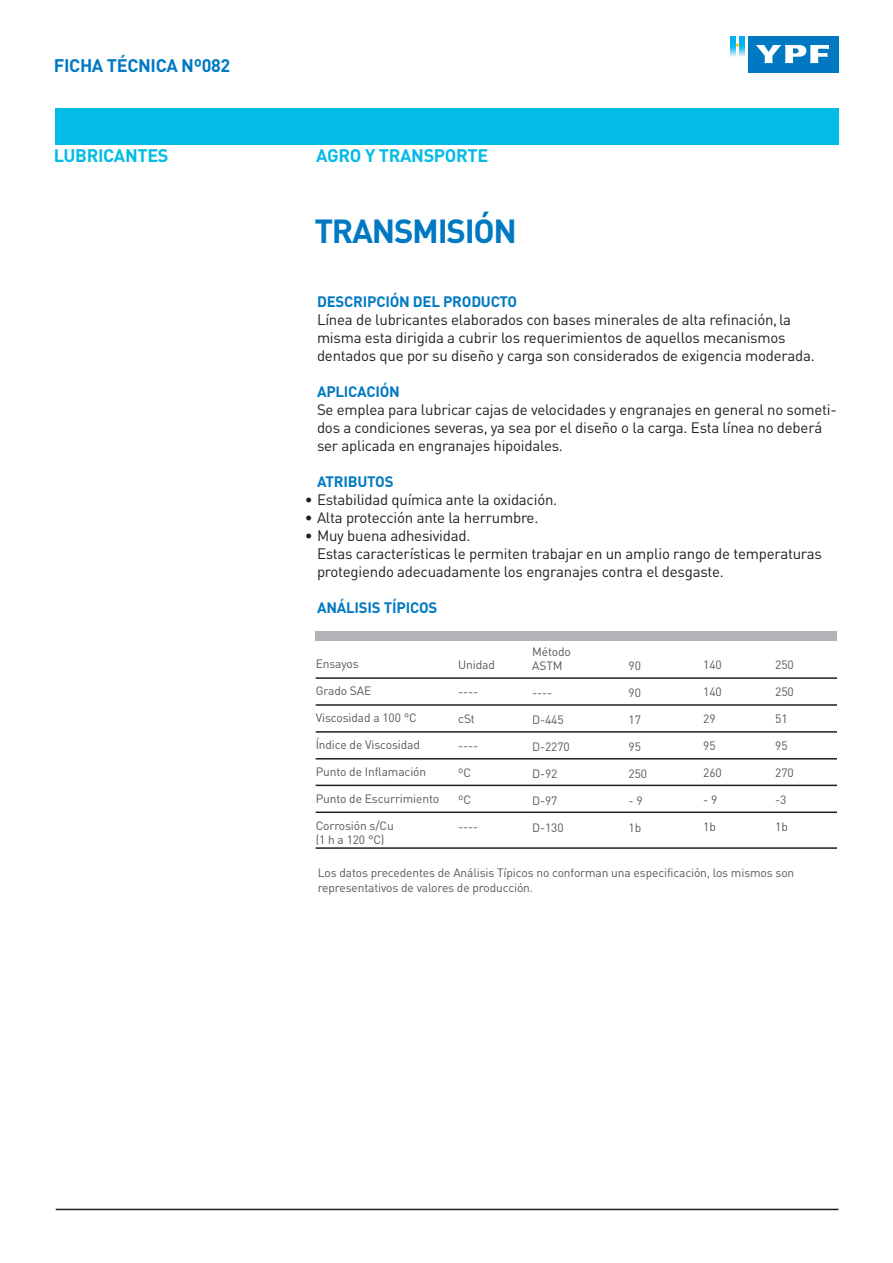
<style>
.page{position:relative;width:893px;height:1263px;background:#fff}
.page>*{position:absolute;margin:0;border:0;box-sizing:border-box;transform-origin:0 0}
.t1{font:700 33px "DIN";letter-spacing:-.04em;color:#0079c2}
.t2{font:700 18px "DIN";letter-spacing:-.02em;color:#02bce5}
.t3{font:700 18px "DIN";letter-spacing:-.02em;color:#0079c2}
.t4{font:15px/18px "DIN";letter-spacing:-.015em;color:#231f20}
.t5{font:700 15px "DIN";letter-spacing:-.015em;color:#0079c2}
.t6{font:12px/13.5px "DIN";letter-spacing:-.01em;color:#57585a}
.s1{color:#211e1e}
</style>
<div class="page">
<div style="left:55px;top:108px;width:783px;height:36px;background:#02bce5"></div>
<hr style="left:56px;top:1209px;width:782px;height:1px;background:#231f20">
<svg style="left:730px;top:36px;width:5px;height:21px"></svg>
<svg style="left:740px;top:36px;width:5px;height:21px"></svg>
<div style="left:748px;top:36px;width:90px;height:36px;background:#0079c2"></div>
<svg style="left:755px;top:45px;width:74px;height:18px"></svg>
<svg style="left:736px;top:43px;width:3px;height:4px"></svg>
<div style="left:316px;top:631px;width:521px;height:9px;background:#b2b3b7"></div>
<hr style="left:316px;top:677px;width:521px;height:2px;background:#211e1e">
<hr style="left:316px;top:704px;width:521px;height:2px;background:#211e1e">
<hr style="left:316px;top:731px;width:521px;height:2px;background:#211e1e">
<hr style="left:316px;top:758px;width:521px;height:1px;background:#211e1e">
<hr style="left:316px;top:785px;width:521px;height:1px;background:#211e1e">
<hr style="left:316px;top:811px;width:521px;height:2px;background:#211e1e">
<hr style="left:316px;top:847px;width:521px;height:2px;background:#211e1e">
<p class="t3" style="left:54px;top:54px;width:178px">FICHA TÉCNICA Nº082</p>
<p class="t2" style="left:54px;top:144px;width:116px">LUBRICANTES</p>
<p class="t2" style="left:316px;top:144px;width:174px">AGRO Y TRANSPORTE</p>
<h1 class="t1" style="left:314px;top:209px;width:204px">TRANSMISIÓN</h1>
<p class="t5" style="left:317px;top:292px;width:202px">DESCRIPCIÓN DEL PRODUCTO</p>
<p class="t4" style="left:317px;top:310px;width:499px">Línea de lubricantes elaborados con bases minerales de alta refinación,la misma esta dirigida a cubrir los requerimientos de aquellos mecanismos dentados que por su diseño y carga son considerados de exigencia moderada.</p>
<p class="t5" style="left:317px;top:382px;width:84px">APLICACIÓN</p>
<p class="t4" style="left:317px;top:400px;width:521px">Se emplea para lubricar cajas de velocidades y engranajes en general no someti&shy;dos a condiciones severas, ya sea por el diseño o la carga. Esta línea no deberá ser aplicada en engranajes hipoidales.</p>
<p class="t5" style="left:317px;top:472px;width:78px">ATRIBUTOS</p>
<p class="t4" style="left:305px;top:490px;width:254px"><span class="s1">•</span> Estabilidad química ante la oxidación.</p>
<p class="t4" style="left:305px;top:508px;width:235px"><span class="s1">•</span> Alta protección ante la herrumbre.</p>
<p class="t4" style="left:317px;top:526px;width:506px;text-indent:-12px"><span class="s1">•</span> Muy buena adhesividad.<br>Estas características le permiten trabajar en un amplio rango de temperaturas protegiendo adecuadamente los engranajes contra el desgaste.</p>
<p class="t5" style="left:317px;top:598px;width:122px">ANÁLISIS TÍPICOS</p>
<p class="t6" style="left:532px;top:645px;width:40px">Método<br>ASTM</p>
<p class="t6" style="left:532px;top:685px;width:22px">----</p>
<p class="t6" style="left:532px;top:712px;width:33px">D-445</p>
<p class="t6" style="left:532px;top:739px;width:39px">D-2270</p>
<p class="t6" style="left:532px;top:766px;width:27px">D-92</p>
<p class="t6" style="left:532px;top:793px;width:27px">D-97</p>
<p class="t6" style="left:532px;top:820px;width:33px">D-130</p>
<p class="t6" style="left:316px;top:657px;width:45px">Ensayos</p>
<p class="t6" style="left:316px;top:684px;width:57px">Grado SAE</p>
<p class="t6" style="left:316px;top:711px;width:103px">Viscosidad a 100 °C</p>
<p class="t6" style="left:316px;top:738px;width:106px">Índice de Viscosidad</p>
<p class="t6" style="left:316px;top:765px;width:112px">Punto de Inflamación</p>
<p class="t6" style="left:316px;top:792px;width:125px">Punto de Escurrimiento</p>
<p class="t6" style="left:316px;top:819px;width:80px">Corrosión s/Cu (1 h a 120 °C)</p>
<p class="t6" style="left:318px;top:865px;width:478px;line-height:15px">Los datos precedentes de Análisis Típicos no conforman una especificación, los mismos son representativos de valores de producción.</p>
<p class="t6" style="left:458px;top:658px;width:38px">Unidad</p>
<p class="t6" style="left:458px;top:685px;width:22px">----</p>
<p class="t6" style="left:458px;top:712px;width:18px">cSt</p>
<p class="t6" style="left:458px;top:739px;width:22px">----</p>
<p class="t6" style="left:458px;top:766px;width:14px">ºC</p>
<p class="t6" style="left:458px;top:793px;width:14px">ºC</p>
<p class="t6" style="left:458px;top:820px;width:22px">----</p>
<p class="t6" style="left:703px;top:658px;width:20px">140</p>
<p class="t6" style="left:703px;top:685px;width:20px">140</p>
<p class="t6" style="left:703px;top:712px;width:14px">29</p>
<p class="t6" style="left:703px;top:739px;width:14px">95</p>
<p class="t6" style="left:703px;top:766px;width:20px">260</p>
<p class="t6" style="left:703px;top:793px;width:16px">- 9</p>
<p class="t6" style="left:703px;top:820px;width:14px">1b</p>
<p class="t6" style="left:775px;top:658px;width:20px">250</p>
<p class="t6" style="left:775px;top:685px;width:20px">250</p>
<p class="t6" style="left:775px;top:712px;width:14px">51</p>
<p class="t6" style="left:775px;top:739px;width:14px">95</p>
<p class="t6" style="left:775px;top:766px;width:20px">270</p>
<p class="t6" style="left:775px;top:793px;width:13px">-3</p>
<p class="t6" style="left:775px;top:820px;width:14px">1b</p>
<p class="t6" style="left:629px;top:658px;width:14px">90</p>
<p class="t6" style="left:629px;top:685px;width:14px">90</p>
<p class="t6" style="left:629px;top:712px;width:14px">17</p>
<p class="t6" style="left:629px;top:739px;width:14px">95</p>
<p class="t6" style="left:629px;top:766px;width:20px">250</p>
<p class="t6" style="left:629px;top:793px;width:16px">- 9</p>
<p class="t6" style="left:629px;top:820px;width:14px">1b</p>
</div>
